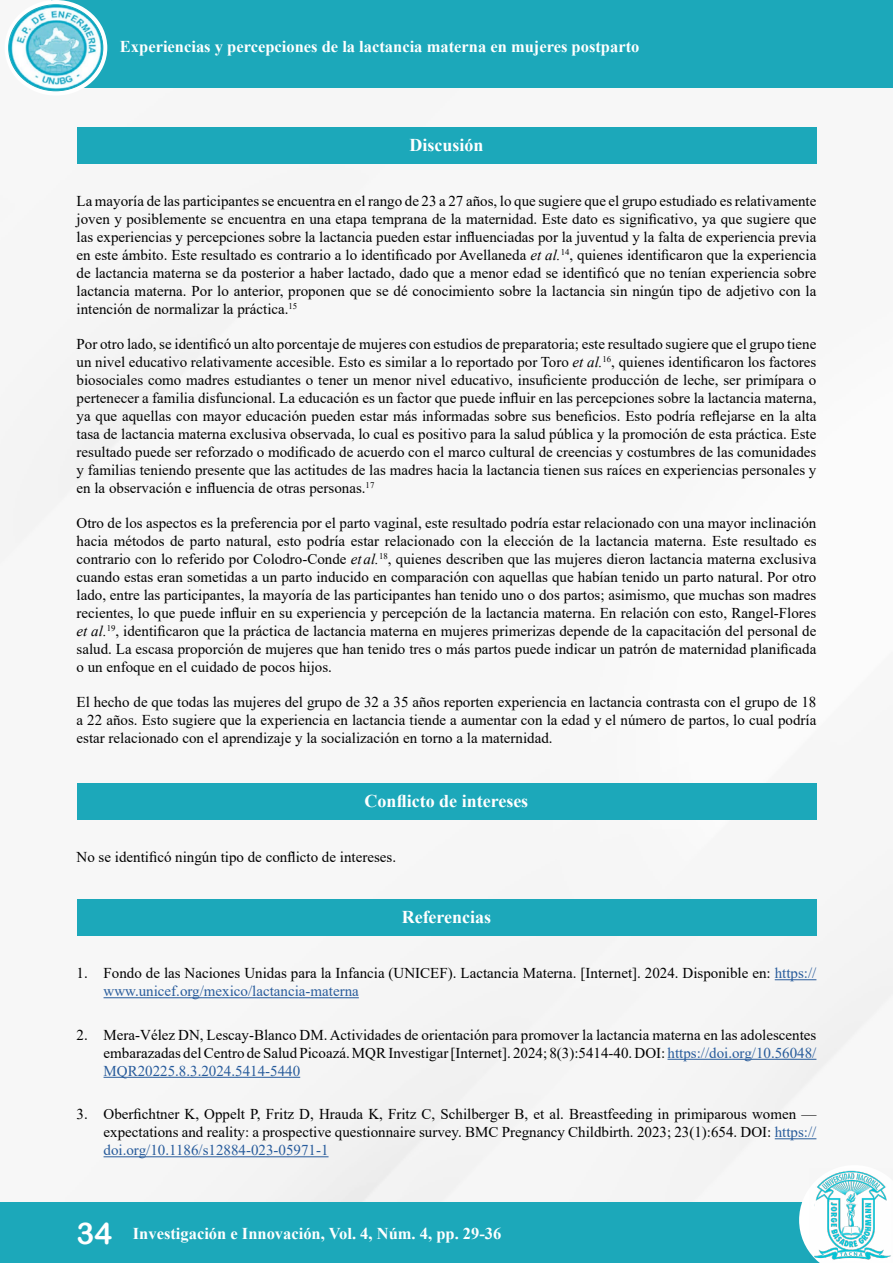
<style>
.page{position:relative;width:893px;height:1263px;background:#fff}
.page>*{position:absolute;margin:0;border:0;box-sizing:border-box;transform-origin:0 0}
.t1{font:700 18px "Times New Roman";color:#fff}
.t2{font:700 16.5px "Times New Roman";color:#fff}
.t3{font:15px/18px "Times New Roman";color:#000;text-align:justify}
.s1{font-style:italic}
.s2{color:#275b9b}
.s3{font-family:"Arial Rounded MT Bold";font-weight:400;font-size:30px}
</style>
<div class="page">
<img style="left:0;top:127px;width:893px;height:1075px">
<div style="left:0;top:1202px;width:870px;height:61px;background:#1ca8ba"></div>
<svg style="left:799px;top:1165px;width:94px;height:87px"></svg>
<div style="left:51px;top:0;width:842px;height:88px;background:#1ca8ba"></div>
<div style="left:5px;top:0;width:102px;height:96px;background:#fff;border-radius:50%"></div>
<img style="left:9px;top:5px;width:94px;height:86px">
<img style="left:809px;top:1168px;width:84px;height:95px">
<img style="left:891px;top:1169px;width:2px;height:94px">
<div style="left:77px;top:783px;width:739px;height:36px;background:#1ca8ba"></div>
<div style="left:77px;top:900px;width:739px;height:36px;background:#1ca8ba"></div>
<hr style="left:775px;top:979px;width:41px;height:1px;background:#275b9b">
<hr style="left:104px;top:997px;width:255px;height:1px;background:#275b9b">
<hr style="left:667px;top:1059px;width:149px;height:1px;background:#275b9b">
<hr style="left:104px;top:1077px;width:196px;height:1px;background:#275b9b">
<hr style="left:775px;top:1138px;width:41px;height:1px;background:#275b9b">
<hr style="left:104px;top:1156px;width:225px;height:1px;background:#275b9b">
<div style="left:77px;top:128px;width:739px;height:36px;background:#1ca8ba"></div>
<p class="t2" style="left:120px;top:34px;width:521px">Experiencias y percepciones de la lactancia materna en mujeres postparto</p>
<p class="t1" style="left:409px;top:132px;width:76px">Discusión</p>
<p class="t3" style="left:77px;top:191px;width:741px">La mayoría de las participantes se encuentra en el rango de 23 a 27 años, lo que sugiere que el grupo estudiado es relativamente joven y posiblemente se encuentra en una etapa temprana de la maternidad. Este dato es significativo, ya que sugiere que las experiencias y percepciones sobre la lactancia pueden estar influenciadas por la juventud y la falta de experiencia previa en este ámbito. Este resultado es contrario a lo identificado por Avellaneda <span class="s1">et al.</span><sup>14</sup>, quienes identificaron que la experiencia de lactancia materna se da posterior a haber lactado, dado que a menor edad se identificó que no tenían experiencia sobre lactancia materna. Por lo anterior, proponen que se dé conocimiento sobre la lactancia sin ningún tipo de adjetivo con la intención de normalizar la práctica.<sup>15</sup></p>
<p class="t3" style="left:77px;top:334px;width:741px">Por otro lado, se identificó un alto porcentaje de mujeres con estudios de preparatoria; este resultado sugiere que el grupo tiene un nivel educativo relativamente accesible. Esto es similar a lo reportado por Toro <span class="s1">et al.</span><sup>16</sup>, quienes identificaron los factores biosociales como madres estudiantes o tener un menor nivel educativo, insuficiente producción de leche, ser primípara o pertenecer a familia disfuncional. La educación es un factor que puede influir en las percepciones sobre la lactancia materna, ya que aquellas con mayor educación pueden estar más informadas sobre sus beneficios. Esto podría reflejarse en la alta tasa de lactancia materna exclusiva observada, lo cual es positivo para la salud pública y la promoción de esta práctica. Este resultado puede ser reforzado o modificado de acuerdo con el marco cultural de creencias y costumbres de las comunidades y familias teniendo presente que las actitudes de las madres hacia la lactancia tienen sus raíces en experiencias personales y en la observación e influencia de otras personas.<sup>17</sup></p>
<p class="t3" style="left:77px;top:513px;width:741px">Otro de los aspectos es la preferencia por el parto vaginal, este resultado podría estar relacionado con una mayor inclinación hacia métodos de parto natural, esto podría estar relacionado con la elección de la lactancia materna. Este resultado es contrario con lo referido por Colodro-Conde <span class="s1">et al.</span><sup>18</sup>, quienes describen que las mujeres dieron lactancia materna exclusiva cuando estas eran sometidas a un parto inducido en comparación con aquellas que habían tenido un parto natural. Por otro lado, entre las participantes, la mayoría de las participantes han tenido uno o dos partos; asimismo, que muchas son madres recientes, lo que puede influir en su experiencia y percepción de la lactancia materna. En relación con esto, Rangel-Flores <span class="s1">et al.</span><sup>19</sup>, identificaron que la práctica de lactancia materna en mujeres primerizas depende de la capacitación del personal de salud. La escasa proporción de mujeres que han tenido tres o más partos puede indicar un patrón de maternidad planificada o un enfoque en el cuidado de pocos hijos.</p>
<p class="t3" style="left:77px;top:692px;width:741px">El hecho de que todas las mujeres del grupo de 32 a 35 años reporten experiencia en lactancia contrasta con el grupo de 18 a 22 años. Esto sugiere que la experiencia en lactancia tiende a aumentar con la edad y el número de partos, lo cual podría estar relacionado con el aprendizaje y la socialización en torno a la maternidad.</p>
<p class="t1" style="left:365px;top:788px;width:165px">Conflicto de intereses</p>
<p class="t3" style="left:77px;top:847px;width:321px">No se identificó ningún tipo de conflicto de intereses.</p>
<p class="t1" style="left:402px;top:904px;width:91px">Referencias</p>
<p class="t3" style="left:104px;top:964px;width:714px;text-indent:-27px">1. Fondo de las Naciones Unidas para la Infancia (UNICEF). Lactancia Materna. [Internet]. 2024. Disponible en: <span class="s2">https:// www.unicef.org/mexico/lactancia-materna</span></p>
<p class="t3" style="left:104px;top:1025px;width:714px;text-indent:-27px">2. Mera-Vélez DN, Lescay-Blanco DM. Actividades de orientación para promover la lactancia materna en las adolescentes embarazadas del Centro de Salud Picoazá. MQR Investigar [Internet]. 2024; 8(3):5414-40. DOI: <span class="s2">https://doi.org/10.56048/ MQR20225.8.3.2024.5414-5440</span></p>
<p class="t3" style="left:104px;top:1105px;width:714px;text-indent:-27px">3. Oberfichtner K, Oppelt P, Fritz D, Hrauda K, Fritz C, Schilberger B, et al. Breastfeeding in primiparous women — expectations and reality: a prospective questionnaire survey. BMC Pregnancy Childbirth. 2023; 23(1):654. DOI: <span class="s2">https:// doi.org/10.1186/s12884-023-05971-1</span></p>
<p class="t2" style="left:77px;top:1221px;width:426px"><span class="s3">34</span> Investigación e Innovación, Vol. 4, Núm. 4, pp. 29-36</p>
</div>
